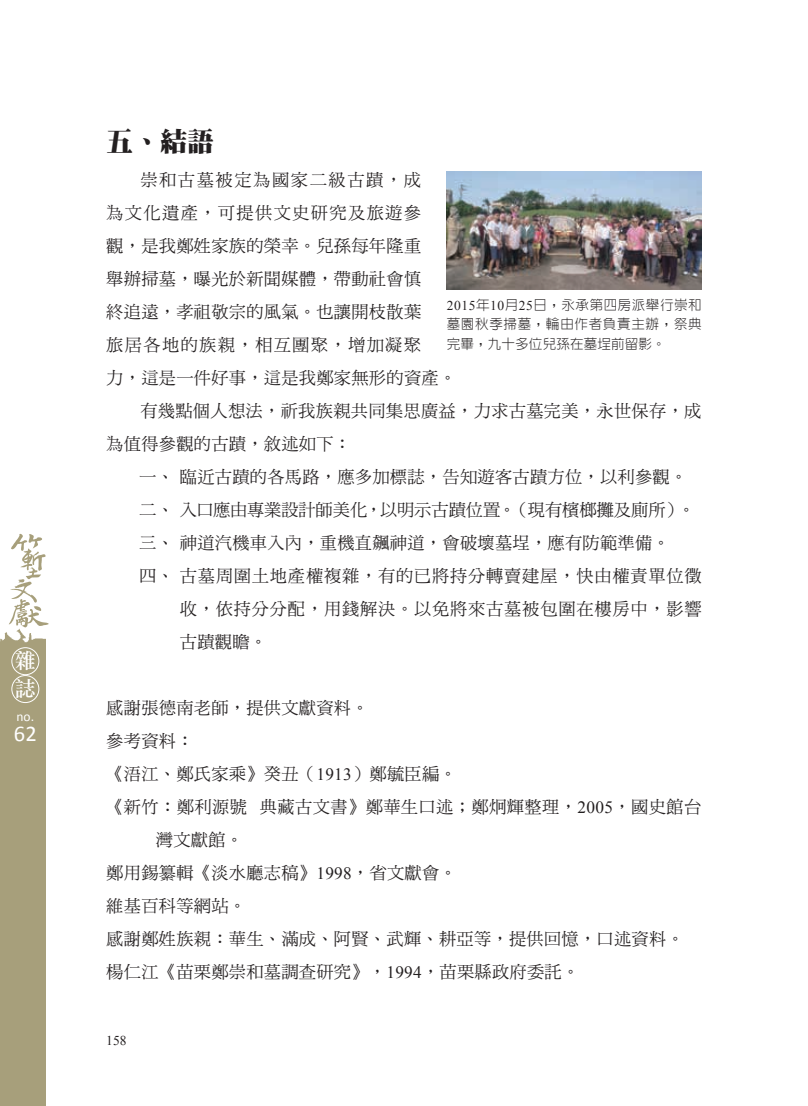
<style>
.page{position:relative;width:808px;height:1106px;background:#fff}
.page>*{position:absolute;margin:0;border:0;box-sizing:border-box;transform-origin:0 0}
.t1{font:27px "DF Ming Std W12";color:#231f20}
.t2{font:22.5px "Calibri";color:#fff}
.t3{font:21px/28px "DF Li Song Std W5";color:#fff}
.t4{font:17.25px "DF Ming Std W5";letter-spacing:.015em;color:#231f20}
.t5{font:17.25px "DF Ming Std W5";letter-spacing:.045em;color:#231f20}
.t6{font:17.25px "DF Ming Std W5";letter-spacing:.08em;color:#231f20}
.t7{font:17.25px "DF Ming Std W5";letter-spacing:-.005em;color:#231f20}
.t8{font:17.25px "DF Ming Std W5";letter-spacing:.09em;color:#231f20}
.t9{font:300 13.5px/19.5px "AR New Hei B5";letter-spacing:.04em;color:#231f20;text-align:justify}
.t10{font:13.5px "Times New Roman";color:#231f20}
.t11{font:13.5px "Calibri";color:#fff}
.s1{font-family:"Times New Roman";font-weight:400}
.s2{font-family:"Times New Roman"}
</style>
<div class="page">
<div style="left:0;top:627px;width:45px;height:479px;background:#a79f7b"></div>
<div style="left:11px;top:647px;width:28px;height:28px;border:1px solid #fff;border-radius:50%"></div>
<div style="left:11px;top:675px;width:28px;height:28px;border:1px solid #fff;border-radius:50%"></div>
<svg style="left:9px;top:534px;width:40px;height:93px"></svg>
<img style="left:447px;top:171px;width:255px;height:118px">
<p class="t3" style="left:15px;top:646px;width:22px">雜誌</p>
<p class="t11" style="left:17px;top:708px;width:19px">no.</p>
<h2 class="t2" style="left:14px;top:719px;width:24px">62</h2>
<h1 class="t1" style="left:106px;top:126px;width:109px">五、結語</h1>
<p class="t8" style="left:140px;top:170px;width:282px">崇和古墓被定為國家二級古蹟，成</p>
<p class="t6" style="left:106px;top:203px;width:316px">為文化遺產，可提供文史研究及旅遊參</p>
<p class="t4" style="left:106px;top:236px;width:316px">觀，是我鄭姓家族的榮幸。兒孫每年隆重</p>
<p class="t4" style="left:106px;top:269px;width:316px">舉辦掃墓，曝光於新聞媒體，帶動社會慎</p>
<p class="t4" style="left:106px;top:302px;width:316px">終追遠，孝祖敬宗的風氣。也讓開枝散葉</p>
<p class="t6" style="left:106px;top:335px;width:316px">旅居各地的族親，相互團聚，增加凝聚</p>
<p class="t4" style="left:106px;top:368px;width:351px">力，這是一件好事，這是我鄭家無形的資產。</p>
<p class="t4" style="left:140px;top:401px;width:563px">有幾點個人想法，祈我族親共同集思廣益，力求古墓完美，永世保存，成</p>
<p class="t4" style="left:106px;top:434px;width:246px">為值得參觀的古蹟，敘述如下：</p>
<p class="t4" style="left:139px;top:467px;width:549px">一、臨近古蹟的各馬路，應多加標誌，告知遊客古蹟方位，以利參觀。</p>
<p class="t7" style="left:139px;top:500px;width:557px">二、入口應由專業設計師美化，以明示古蹟位置。（現有檳榔攤及廁所）。</p>
<p class="t4" style="left:139px;top:533px;width:532px">三、神道汽機車入內，重機直飆神道，會破壞墓埕，應有防範準備。</p>
<p class="t5" style="left:139px;top:566px;width:564px">四、古墓周圍土地產權複雜，有的已將持分轉賣建屋，快由權責單位徵</p>
<p class="t5" style="left:180px;top:599px;width:523px">收，依持分分配，用錢解決。以免將來古墓被包圍在樓房中，影響</p>
<p class="t4" style="left:180px;top:632px;width:89px">古蹟觀瞻。</p>
<p class="t9" style="left:447px;top:295px;width:256px"><span class="s1">2015</span>年<span class="s1">10</span>月<span class="s1">25</span>日，永承第四房派舉行崇和墓園秋季掃墓，輪由作者負責主辦，祭典完畢，九十多位兒孫在墓埕前留影。</p>
<p class="t4" style="left:106px;top:698px;width:264px">感謝張德南老師，提供文獻資料。</p>
<p class="t4" style="left:106px;top:731px;width:89px">參考資料：</p>
<p class="t4" style="left:106px;top:764px;width:352px">《浯江、鄭氏家乘》癸丑（<span class="s2">1913</span>）鄭毓臣編。</p>
<p class="t4" style="left:106px;top:797px;width:597px">《新竹：鄭利源號 典藏古文書》鄭華生口述；鄭炯輝整理，<span class="s2">2005</span>，國史館台</p>
<p class="t4" style="left:156px;top:830px;width:89px">灣文獻館。</p>
<p class="t4" style="left:106px;top:863px;width:352px">鄭用錫纂輯《淡水廳志稿》<span class="s2">1998</span>，省文獻會。</p>
<p class="t4" style="left:106px;top:896px;width:141px">維基百科等網站。</p>
<p class="t4" style="left:106px;top:929px;width:579px">感謝鄭姓族親：華生、滿成、阿賢、武輝、耕亞等，提供回憶，口述資料。</p>
<p class="t4" style="left:106px;top:962px;width:474px">楊仁江《苗栗鄭崇和墓調查研究》，<span class="s2">1994</span>，苗栗縣政府委託。</p>
<p class="t10" style="left:106px;top:1031px;width:22px">158</p>
</div>
